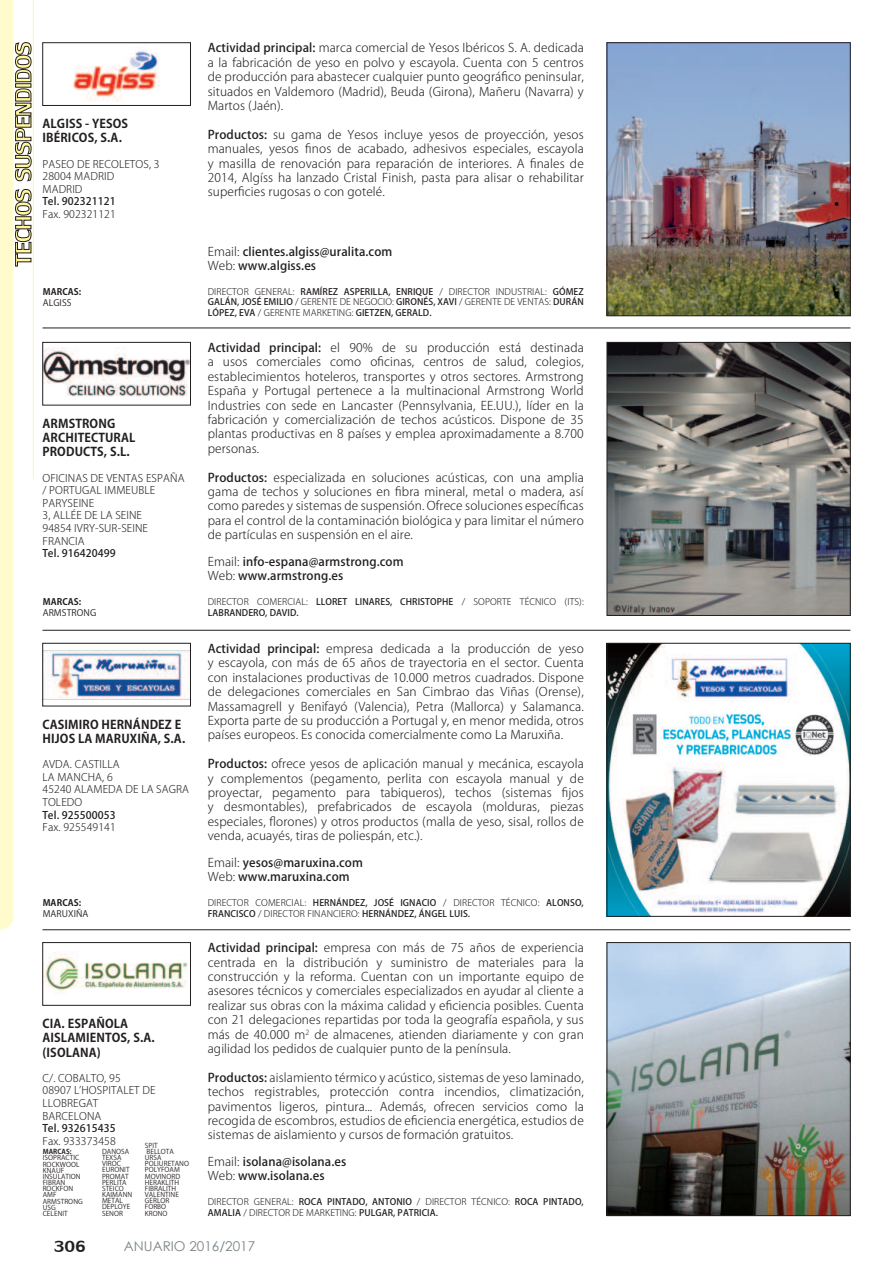
<style>
.page{position:relative;width:893px;height:1263px;background:#fff}
.page>*{position:absolute;margin:0;border:0;box-sizing:border-box;transform-origin:0 0}
.t1{font:24px "Lily UPC";color:#231f20}
.t2{font:13.5px "Century Gothic";color:#7b8387}
.t3{font:300 12px/14.4px "Koz Go Pro";letter-spacing:.01em;color:#231f20;text-align:justify}
.t4{font:500 12px/14.4px "Koz Go Pro";letter-spacing:.01em;color:#231f20}
.t5{font:700 12px/14.4px "Koz Go Pro";letter-spacing:.01em;color:#231f20}
.t6{font:300 10.5px/12.6px "Koz Go Pro";letter-spacing:.01em;color:#231f20}
.t7{font:500 10.5px "Koz Go Pro";letter-spacing:.01em;color:#231f20}
.t8{font:300 9px/10.5px "Koz Go Pro";letter-spacing:.01em;color:#231f20;text-align:justify}
.t9{font:500 9px/10.5px "Koz Go Pro";letter-spacing:.01em;color:#231f20}
.t10{font:9px "Koz Go Pro";letter-spacing:.01em;color:#231f20}
.t11{font:700 9px "Koz Go Pro";letter-spacing:.01em;color:#231f20}
.t12{font:6.75px/6.1px "Koz Go Pro";letter-spacing:.01em;color:#231f20}
.t13{font:700 6.75px "Koz Go Pro";letter-spacing:.01em;color:#231f20}
.s1{font-weight:500}
.s2{font-weight:300}
</style>
<div class="page">
<hr style="left:43px;top:328px;width:807px;height:1px;background:#231f20">
<hr style="left:43px;top:630px;width:807px;height:1px;background:#231f20">
<hr style="left:43px;top:929px;width:807px;height:1px;background:#231f20">
<img style="left:609px;top:45px;width:239px;height:269px">
<div style="left:607px;top:43px;width:243px;height:273px;border:1px solid #231f20"></div>
<img style="left:73px;top:51px;width:86px;height:51px">
<div style="left:43px;top:43px;width:148px;height:63px;border:1px solid #231f20"></div>
<img style="left:609px;top:344px;width:239px;height:270px">
<div style="left:607px;top:342px;width:243px;height:274px;border:1px solid #231f20"></div>
<img style="left:45px;top:348px;width:144px;height:49px">
<div style="left:43px;top:342px;width:148px;height:63px;border:1px solid #231f20"></div>
<img style="left:609px;top:645px;width:239px;height:269px">
<div style="left:607px;top:643px;width:243px;height:273px;border:1px solid #231f20"></div>
<img style="left:45px;top:650px;width:144px;height:49px">
<div style="left:43px;top:643px;width:148px;height:63px;border:1px solid #231f20"></div>
<img style="left:609px;top:944px;width:239px;height:270px">
<div style="left:607px;top:942px;width:243px;height:274px;border:1px solid #231f20"></div>
<img style="left:45px;top:953px;width:143px;height:38px">
<div style="left:43px;top:942px;width:148px;height:63px;border:1px solid #231f20"></div>
<hr style="left:33px;top:0;width:1px;height:479px;background:#fff79a">
<svg style="left:0;top:0;width:31px;height:930px"></svg>
<p class="t5" style="left:43px;top:117px;width:87px">ALGISS - YESOS<br>IBÉRICOS, S.A.</p>
<p class="t6" style="left:43px;top:157px;width:119px">PASEO DE RECOLETOS, 3<br>28004 MADRID<br>MADRID</p>
<p class="t7" style="left:43px;top:195px;width:75px">Tel. 902321121</p>
<p class="t6" style="left:43px;top:208px;width:75px">Fax. 902321121</p>
<p class="t11" style="left:43px;top:286px;width:40px">MARCAS:</p>
<p class="t10" style="left:43px;top:296px;width:30px">ALGISS</p>
<p class="t5" style="left:43px;top:417px;width:94px">ARMSTRONG<br>ARCHITECTURAL<br>PRODUCTS, S.L.</p>
<p class="t6" style="left:43px;top:471px;width:144px">OFICINAS DE VENTAS ESPAÑA / PORTUGAL IMMEUBLE<br>PARYSEINE<br>3, ALLÉE DE LA SEINE<br>94854 IVRY-SUR-SEINE<br>FRANCIA</p>
<p class="t7" style="left:43px;top:547px;width:75px">Tel. 916420499</p>
<p class="t11" style="left:43px;top:596px;width:40px">MARCAS:</p>
<p class="t10" style="left:43px;top:607px;width:55px">ARMSTRONG</p>
<p class="t5" style="left:43px;top:718px;width:144px">CASIMIRO HERNÁNDEZ E<br>HIJOS LA MARUXIÑA, S.A.</p>
<p class="t6" style="left:43px;top:758px;width:148px">AVDA. CASTILLA<br>LA MANCHA, 6<br>45240 ALAMEDA DE LA SAGRA<br>TOLEDO</p>
<p class="t7" style="left:43px;top:808px;width:75px">Tel. 925500053</p>
<p class="t6" style="left:43px;top:821px;width:75px">Fax. 925549141</p>
<p class="t11" style="left:43px;top:897px;width:40px">MARCAS:</p>
<p class="t10" style="left:43px;top:908px;width:47px">MARUXIÑA</p>
<p class="t5" style="left:43px;top:1017px;width:114px">CIA. ESPAÑOLA<br>AISLAMIENTOS, S.A. (ISOLANA)</p>
<p class="t6" style="left:43px;top:1072px;width:115px">C/. COBALTO, 95<br>08907 L’HOSPITALET DE<br>LLOBREGAT<br>BARCELONA</p>
<p class="t7" style="left:43px;top:1121px;width:75px">Tel. 932615435</p>
<p class="t6" style="left:43px;top:1135px;width:75px">Fax. 933373458</p>
<p class="t13" style="left:43px;top:1147px;width:30px">MARCAS:</p>
<p class="t12" style="left:43px;top:1155px;width:42px">ISOPRACTIC<br>ROCKWOOL<br>KNAUF<br>INSULATION<br>FIBRAN<br>ROCKFON<br>AMF<br>ARMSTRONG<br>USG<br>CELENIT</p>
<p class="t12" style="left:102px;top:1148px;width:32px">DANOSA<br>TEXSA<br>VIROC<br>EURONIT<br>PROMAT<br>PERLITA<br>STEICO<br>KAIMANN<br>METAL<br>DEPLOYE<br>SENOR</p>
<p class="t12" style="left:145px;top:1142px;width:46px">SPIT<br>BELLOTA<br>URSA<br>POLIURETANO<br>POLYFOAM<br>MOVINORD<br>HERAKLITH<br>FIBRALITH<br>VALENTINE<br>GERLOR<br>FORBO<br>KRONO</p>
<p class="t3" style="left:208px;top:41px;width:378px"><span class="s1">Actividad principal:</span> marca comercial de Yesos Ibéricos S. A. dedicada a la fabricación de yeso en polvo y escayola. Cuenta con 5 centros de producción para abastecer cualquier punto geográ昀椀co peninsular, situados en Valdemoro (Madrid), Beuda (Girona), Mañeru (Navarra) y Martos (Jaén).</p>
<p class="t3" style="left:208px;top:127px;width:378px"><span class="s1">Productos:</span> su gama de Yesos incluye yesos de proyección, yesos manuales, yesos 昀椀nos de acabado, adhesivos especiales, escayola y masilla de renovación para reparación de interiores. A 昀椀nales de 2014, Algíss ha lanzado Cristal Finish, pasta para alisar o rehabilitar super昀椀cies rugosas o con gotelé.</p>
<p class="t4" style="left:208px;top:245px;width:186px"><span class="s2">Email:</span> clientes.algiss@uralita.com<br><span class="s2">Web:</span> www.algiss.es</p>
<p class="t8" style="left:208px;top:286px;width:378px">DIRECTOR GENERAL: <span class="s1">RAMÍREZ ASPERILLA, ENRIQUE</span> / DIRECTOR INDUSTRIAL: <span class="s1">GÓMEZ GALÁN, JOSÉ EMILIO</span> / GERENTE DE NEGOCIO: <span class="s1">GIRONÉS, XAVI</span> / GERENTE DE VENTAS: <span class="s1">DURÁN LÓPEZ, EVA</span> / GERENTE MARKETING: <span class="s1">GIETZEN, GERALD.</span></p>
<p class="t3" style="left:208px;top:340px;width:378px"><span class="s1">Actividad principal:</span> el 90% de su producción está destinada a usos comerciales como o昀椀cinas, centros de salud, colegios, establecimientos hoteleros, transportes y otros sectores. Armstrong España y Portugal pertenece a la multinacional Armstrong World Industries con sede en Lancaster (Pennsylvania, EE.UU.), líder en la fabricación y comercialización de techos acústicos. Dispone de 35 plantas productivas en 8 países y emplea aproximadamente a 8.700 personas.</p>
<p class="t3" style="left:208px;top:470px;width:378px"><span class="s1">Productos:</span> especializada en soluciones acústicas, con una amplia gama de techos y soluciones en 昀椀bra mineral, metal o madera, así como paredes y sistemas de suspensión. Ofrece soluciones especí昀椀cas para el control de la contaminación biológica y para limitar el número de partículas en suspensión en el aire.</p>
<p class="t4" style="left:208px;top:555px;width:197px"><span class="s2">Email:</span> info-espana@armstrong.com<br><span class="s2">Web:</span> www.armstrong.es</p>
<p class="t9" style="left:208px;top:597px;width:378px"><span class="s2">DIRECTOR COMERCIAL:</span> LLORET LINARES, CHRISTOPHE <span class="s2">/ SOPORTE TÉCNICO (ITS):<br></span>LABRANDERO, DAVID.</p>
<p class="t3" style="left:208px;top:641px;width:378px"><span class="s1">Actividad principal:</span> empresa dedicada a la producción de yeso y escayola, con más de 65 años de trayectoria en el sector. Cuenta con instalaciones productivas de 10.000 metros cuadrados. Dispone de delegaciones comerciales en San Cimbrao das Viñas (Orense), Massamagrell y Benifayó (Valencia), Petra (Mallorca) y Salamanca.<br>Exporta parte de su producción a Portugal y, en menor medida, otros países europeos. Es conocida comercialmente como La Maruxiña.</p>
<p class="t3" style="left:208px;top:757px;width:378px"><span class="s1">Productos:</span> ofrece yesos de aplicación manual y mecánica, escayola y complementos (pegamento, perlita con escayola manual y de proyectar, pegamento para tabiqueros), techos (sistemas 昀椀jos y desmontables), prefabricados de escayola (molduras, piezas especiales, 昀氀orones) y otros productos (malla de yeso, sisal, rollos de venda, acuayés, tiras de poliespán, etc.).</p>
<p class="t4" style="left:208px;top:856px;width:157px"><span class="s2">Email:</span> yesos@maruxina.com<br><span class="s2">Web:</span> www.maruxina.com</p>
<p class="t9" style="left:208px;top:898px;width:378px"><span class="s2">DIRECTOR COMERCIAL:</span> HERNÁNDEZ, JOSÉ IGNACIO <span class="s2">/ DIRECTOR TÉCNICO:</span> ALONSO,<br>FRANCISCO <span class="s2">/ DIRECTOR FINANCIERO:</span> HERNÁNDEZ, ÁNGEL LUIS.</p>
<p class="t3" style="left:208px;top:941px;width:378px"><span class="s1">Actividad principal:</span> empresa con más de 75 años de experiencia centrada en la distribución y suministro de materiales para la construcción y la reforma. Cuentan con un importante equipo de asesores técnicos y comerciales especializados en ayudar al cliente a realizar sus obras con la máxima calidad y e昀椀ciencia posibles. Cuenta con 21 delegaciones repartidas por toda la geografía española, y sus más de 40.000 m<sup>2</sup> de almacenes, atienden diariamente y con gran agilidad los pedidos de cualquier punto de la península.</p>
<p class="t3" style="left:208px;top:1070px;width:378px"><span class="s1">Productos:</span> aislamiento térmico y acústico, sistemas de yeso laminado, techos registrables, protección contra incendios, climatización, pavimentos ligeros, pintura... Además, ofrecen servicios como la recogida de escombros, estudios de e昀椀ciencia energética, estudios de sistemas de aislamiento y cursos de formación gratuitos.</p>
<p class="t4" style="left:208px;top:1155px;width:140px"><span class="s2">Email:</span> isolana@isolana.es<br><span class="s2">Web:</span> www.isolana.es</p>
<p class="t8" style="left:208px;top:1197px;width:378px">DIRECTOR GENERAL: <span class="s1">ROCA PINTADO, ANTONIO</span> / DIRECTOR TÉCNICO: <span class="s1">ROCA PINTADO,<br>AMALIA</span> / DIRECTOR DE MARKETING: <span class="s1">PULGAR, PATRICIA.</span></p>
<h1 class="t1" style="left:54px;top:1229px;width:34px">306</h1>
<p class="t2" style="left:124px;top:1241px;width:133px">ANUARIO 2016/2017</p>
</div>
